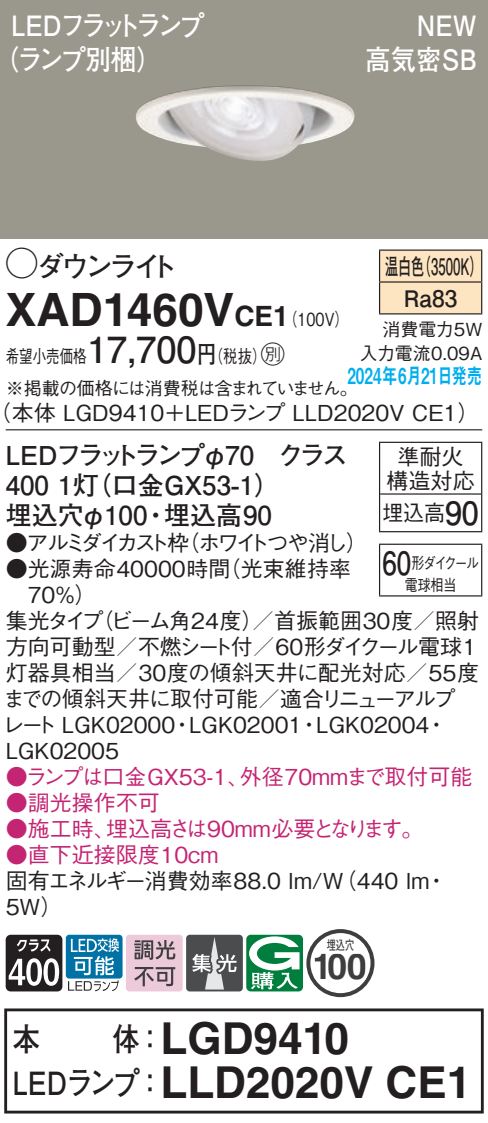
<style>
.page{position:relative;width:488px;height:1123px;background:#fff}
.page>*{position:absolute;margin:0;border:0;box-sizing:border-box;transform-origin:0 0}
.t1{font:700 46px "Helvetica LT Std";color:#231f20}
.t2{font:700 44px/44px "Helvetica LT Std";color:#231f20;text-align:center}
.t3{font:700 36px "Helvetica LT Std";color:#252122}
.t4{font:700 32px "Futo Go B101 Pro";color:#231f20;scale:.85 1}
.t5{font:700 28px/34px "Futo Go B101 Pro";letter-spacing:-.12em;color:#fff;scale:.9 1}
.t6{font:700 28px/34px "Futo Go B101 Pro";color:#fff;text-align:right;scale:.9 1}
.t7{font:700 28px "Futo Go B101 Pro";letter-spacing:-.15em;color:#231f20}
.t8{font:700 26px/30px "Futo Go B101 Pro";color:#231f20}
.t9{font:700 22.8px/32px "Futo Go B101 Pro";color:#231f20;text-align:center;scale:.58 1}
.t10{font:500 22px/26px "Gothic BBB Pro";color:#231f20}
.t11{font:500 22px "Gothic BBB Pro";color:#c42573}
.t12{font:500 22px "Gothic BBB Pro";letter-spacing:-.03em;color:#231f20}
.t13{font:500 22px "Gothic BBB Pro";letter-spacing:-.05em;color:#231f20}
.t14{font:500 22px "Gothic BBB Pro";letter-spacing:-.165em;color:#231f20}
.t15{font:22px "Midashi Go Pro MB31";color:#00aeef;scale:.7 1}
.t16{font:500 22px "Gothic BBB Pro";color:#231f20;scale:.95 1}
.t17{font:500 18px/31.6px "Gothic BBB Pro";letter-spacing:-.035em;color:#231f20;scale:.75 1}
.t18{font:500 18px/24px "Gothic BBB Pro";color:#231f20;text-align:right}
.t19{font:500 16px/22px "Gothic BBB Pro";letter-spacing:-.11em;color:#231f20;text-align:center;scale:.81 1}
.t20{font:700 13.2px "Futo Go B101 Pro";color:#3e3e3f;scale:.7 1}
.s1{font-family:"Ford Classification 1";font-weight:400;font-size:32px}
.s2{font-size:28px}
.s3{font-family:"Gothic BBB Pro";font-weight:500;font-size:18px}
.s4{font-family:"Futo Go B101 Pro";font-weight:700;font-size:36px}
.s5{font-family:"Futo Go B101 Pro";font-weight:700;font-size:24px}
.s6{font-family:"Ford Classification 1";font-weight:400;font-size:24px}
.s7{font-family:"Futo Go B101 Pro";font-weight:700;font-size:32px}
.s8{color:#3e3e3f}
.s9{font-family:"Futo Go B101 Pro";font-size:32px}
</style>
<div class="page">
<div style="left:0;top:0;width:488px;height:238px;background:#9a988c"></div>
<img style="left:136px;top:85px;width:219px;height:76px">
<div style="left:380px;top:251px;width:101px;height:62px;background:#fee5c1"></div>
<hr style="left:379px;top:249px;width:103px;height:2px;background:#231f20">
<hr style="left:379px;top:251px;width:1px;height:30px;background:#231f20">
<hr style="left:481px;top:251px;width:1px;height:30px;background:#231f20">
<hr style="left:379px;top:281px;width:103px;height:2px;background:#231f20">
<hr style="left:379px;top:283px;width:1px;height:30px;background:#231f20">
<hr style="left:481px;top:283px;width:1px;height:30px;background:#231f20">
<hr style="left:379px;top:313px;width:103px;height:1px;background:#231f20">
<hr style="left:6px;top:429px;width:476px;height:1px;background:#231f20">
<hr style="left:379px;top:443px;width:1px;height:51px;background:#231f20">
<hr style="left:379px;top:494px;width:1px;height:37px;background:#231f20">
<hr style="left:379px;top:442px;width:103px;height:1px;background:#231f20">
<hr style="left:380px;top:493px;width:101px;height:2px;background:#231f20">
<hr style="left:481px;top:443px;width:1px;height:51px;background:#231f20">
<hr style="left:481px;top:494px;width:1px;height:37px;background:#231f20">
<hr style="left:379px;top:531px;width:103px;height:1px;background:#231f20">
<hr style="left:379px;top:545px;width:1px;height:50px;background:#231f20">
<hr style="left:379px;top:543px;width:103px;height:2px;background:#231f20">
<hr style="left:481px;top:545px;width:1px;height:50px;background:#231f20">
<hr style="left:379px;top:595px;width:103px;height:1px;background:#231f20">
<svg style="left:6px;top:934px;width:56px;height:57px"></svg>
<div style="left:66px;top:934px;width:56px;height:44px;background:#0071a5;border-radius:3px"></div>
<svg style="left:68px;top:938px;width:51px;height:53px"></svg>
<svg style="left:126px;top:929px;width:248px;height:68px"></svg>
<div style="left:4px;top:1008px;width:479px;height:105px;border:3px solid #231f20"></div>
<p class="t5" style="left:-7px;top:5px;width:237px;text-indent:18px">LEDフラットランプ（ランプ別梱）</p>
<p class="t6" style="left:365px;top:5px;width:125px">NEW<br>高気密SB</p>
<p class="t7" style="left:6px;top:244px;width:174px"><span class="s1">A</span>ダウンライト</p>
<h1 class="t1" style="left:6px;top:281px;width:345px">XAD1460V<span class="s2">CE1</span><span class="s3">（100V）</span></h1>
<p class="t17" style="left:6px;top:338px;width:471px">希望小売価格<span class="s4">17,700</span><span class="s5">円</span>（税抜）<span class="s6">C<br></span>※掲載の価格には消費税は含まれていません。</p>
<p class="t10" style="left:-10px;top:397px;width:491px">（本体 LGD9410＋LEDランプ LLD2020V CE1）</p>
<p class="t9" style="left:385px;top:247px;width:170px">温白色（3500K）<br>Ra83</p>
<p class="t18" style="left:359px;top:315px;width:124px">消費電力5W<br>入力電流0.09A</p>
<p class="t15" style="left:347px;top:358px;width:194px">2024年6月21日発売</p>
<p class="t8" style="left:6px;top:436px;width:344px">LEDフラットランプφ70 クラス<br>400 1灯（口金GX53-1）<br>埋込穴φ100・埋込高90</p>
<p class="t14" style="left:6px;top:525px;width:363px">●アルミダイカスト枠（ホワイトつや消し）</p>
<p class="t10" style="left:6px;top:553px;width:347px">●光源寿命40000時間（光束維持率</p>
<p class="t10" style="left:28px;top:579px;width:70px">70％）</p>
<p class="t10" style="left:6px;top:605px;width:475px">集光タイプ（ビーム角24度）／首振範囲30度／照射</p>
<p class="t12" style="left:6px;top:629px;width:472px">方向可動型／不燃シート付／60形ダイクール電球1</p>
<p class="t10" style="left:6px;top:657px;width:474px">灯器具相当／30度の傾斜天井に配光対応／55度</p>
<p class="t13" style="left:3px;top:681px;width:454px">までの傾斜天井に取付可能／適合リニューアルプ</p>
<p class="t10" style="left:3px;top:709px;width:446px">レート LGK02000・LGK02001・LGK02004・</p>
<p class="t10" style="left:6px;top:735px;width:115px">LGK02005</p>
<p class="t11" style="left:6px;top:759px;width:468px">●ランプは口金GX53-1、外径70mmまで取付可能</p>
<p class="t11" style="left:6px;top:785px;width:156px">●調光操作不可</p>
<p class="t11" style="left:6px;top:811px;width:419px">●施工時、埋込高さは90mm必要となります。</p>
<p class="t11" style="left:6px;top:837px;width:214px">●直下近接限度10cm</p>
<p class="t10" style="left:6px;top:865px;width:443px">固有エネルギー消費効率88.0 lm/W（440 lm・<br>5W）</p>
<p class="t10" style="left:386px;top:441px;width:89px;line-height:24px;text-align:center">準耐火構造対応</p>
<p class="t16" style="left:382px;top:495px;width:103px">埋込高<span class="s7">90</span></p>
<p class="t19" style="left:382px;top:550px;width:121px"><span class="s7">60</span>形ダイクール電球相当</p>
<p class="t20" style="left:327px;top:934px;width:41px">埋込穴</p>
<h3 class="t3" style="left:312px;top:944px;width:56px">1<span class="s8">0</span>0</h3>
<h2 class="t2" style="left:13px;top:1015px;width:460px"><span class="s9">体：</span>LGD9410<br><span class="s9">LEDランプ：</span>LLD2020V CE1</h2>
<h3 class="t4" style="left:13px;top:1013px;width:34px">本</h3>
</div>
